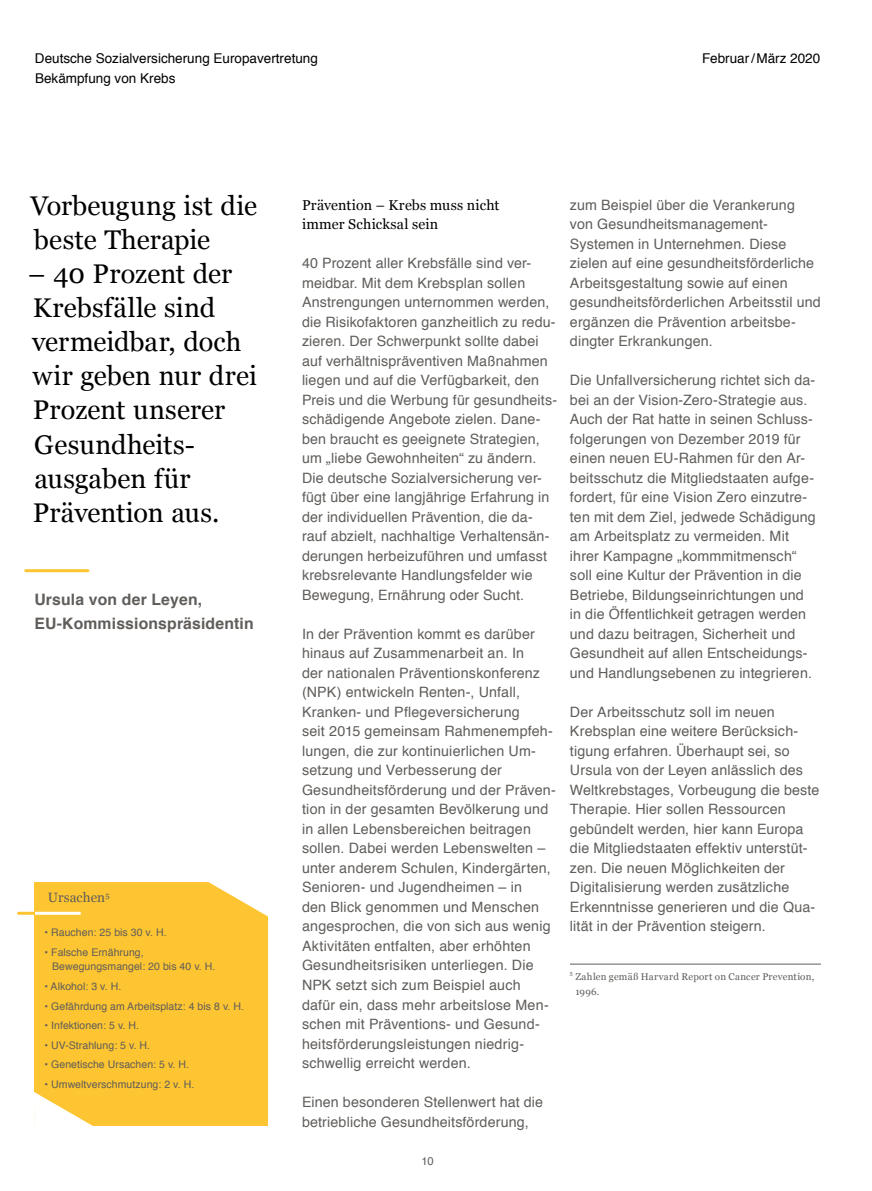
<style>
.page{position:relative;width:872px;height:1191px;background:#fff}
.page>*{position:absolute;margin:0;border:0;box-sizing:border-box;transform-origin:0 0}
.Betreff{font:27px/34.2px "Georgia";color:#000}
.Fließtext{font:700 15.75px/24.3px "Helvetica";letter-spacing:.01em;color:#605d5a}
.RF_Fliesstext{font:14.25px/19.5px "Helvetica";letter-spacing:.01em;color:#605d5a}
.RF_Zwischentitel{font:14.25px/19.5px "Georgia";letter-spacing:.01em;color:#000}
.t1{font:13.5px "Helvetica";color:#000}
.Infografik_Headline{font:13.5px "Georgia";letter-spacing:.005em;color:#605d5a}
.t2{font:11.25px "Helvetica";color:#605d5a}
.Infografik_FFliesste{font:10.5px/14.7px "Helvetica";letter-spacing:.005em;color:#605d5a}
.Fußnote{font:9.75px/14.7px "Georgia";letter-spacing:.025em;color:#605d5a}
.Fußnote-2{font:5.7px "Georgia";color:#605d5a}
</style>
<div class="page">
<hr style="left:570px;top:963px;width:251px;height:1px;background:#605d5a">
<hr style="left:26px;top:569px;width:62px;height:3px;background:#fdc531">
<div style="left:35px;top:882px;width:233px;height:243px;background:#fdc531"></div>
<hr style="left:19px;top:911px;width:62px;height:3px;background:#fdc531">
<hr style="left:35px;top:911px;width:46px;height:3px;background:#fff">
<svg style="left:208px;top:882px;width:60px;height:35px"></svg>
<svg style="left:34px;top:1092px;width:68px;height:34px"></svg>
<p class="t1" style="left:35px;top:48px;width:284px">Deutsche Sozialversicherung Europavertretung</p>
<p class="t1" style="left:35px;top:68px;width:142px">Bekämpfung von Krebs</p>
<p class="t1" style="left:702px;top:48px;width:120px">Februar/März 2020</p>
<p class="Betreff" style="left:31px;top:187px;width:228px">Vorbeugung ist die beste Therapie</p>
<p class="Betreff" style="left:28px;top:255px;width:230px">– 40 Prozent der<br>Krebsfälle sind vermeidbar, doch wir geben nur drei<br>Prozent unserer</p>
<p class="Betreff" style="left:33px;top:426px;width:188px">Gesundheits&shy;ausgaben für<br>Prävention aus.</p>
<p class="Fließtext" style="left:34px;top:587px;width:221px">Ursula von der Leyen,<br>EU-Kommissionspräsidentin</p>
<p class="Infografik_Headline" style="left:48px;top:887px;width:63px">Ursachen<sup>5</sup></p>
<p class="Infografik_FFliesste" style="left:45px;top:925px;width:124px">• Rauchen: 25 bis 30 v. H.</p>
<p class="Infografik_FFliesste" style="left:52px;top:945px;width:165px;text-indent:-8px">• Falsche Ernährung,<br>Bewegungsmangel: 20 bis 40 v. H.</p>
<p class="Infografik_FFliesste" style="left:45px;top:979px;width:78px">• Alkohol: 3 v. H.</p>
<p class="Infografik_FFliesste" style="left:45px;top:998px;width:201px">• Gefährdung am Arbeitsplatz: 4 bis 8 v. H.</p>
<p class="Infografik_FFliesste" style="left:45px;top:1018px;width:96px">• Infektionen: 5 v. H.</p>
<p class="Infografik_FFliesste" style="left:45px;top:1037px;width:107px">• UV-Strahlung: 5 v. H.</p>
<p class="Infografik_FFliesste" style="left:45px;top:1057px;width:146px">• Genetische Ursachen: 5 v. H.</p>
<p class="Infografik_FFliesste" style="left:45px;top:1076px;width:151px">• Umweltverschmutzung: 2 v. H.</p>
<p class="RF_Zwischentitel" style="left:302px;top:194px;width:199px">Prävention – Krebs muss nicht immer Schicksal sein</p>
<p class="RF_Fliesstext" style="left:302px;top:254px;width:257px">40 Prozent aller Krebsfälle sind ver&shy;meidbar. Mit dem Krebsplan sollen Anstrengungen unternommen werden, die Risikofaktoren ganzheitlich zu redu&shy;zieren. Der Schwerpunkt sollte dabei auf verhältnispräventiven Maßnahmen liegen und auf die Verfügbarkeit, den Preis und die Werbung für gesundheits&shy;schädigende Angebote zielen. Dane&shy;ben braucht es geeignete Strategien, um „liebe Gewohnheiten“ zu ändern.<br>Die deutsche Sozialversicherung ver&shy;fügt über eine langjährige Erfahrung in der individuellen Prävention, die da&shy;rauf abzielt, nachhaltige Verhaltensän&shy;derungen herbeizuführen und umfasst krebsrelevante Handlungsfelder wie Bewegung, Ernährung oder Sucht.</p>
<p class="RF_Fliesstext" style="left:302px;top:624px;width:255px">In der Prävention kommt es darüber hinaus auf Zusammenarbeit an. In<br>der nationalen Präventionskonferenz (NPK) entwickeln Renten-, Unfall, Kranken- und Pflegeversicherung<br>seit 2015 gemeinsam Rahmenempfeh&shy;lungen, die zur kontinuierlichen Um-- setzung und Verbesserung der Gesundheitsförderung und der Präven&shy;tion in der gesamten Bevölkerung und in allen Lebensbereichen beitragen sollen. Dabei werden Lebenswelten – unter anderem Schulen, Kindergärten, Senioren- und Jugendheimen – in<br>den Blick genommen und Menschen angesprochen, die von sich aus wenig Aktivitäten entfalten, aber erhöhten Gesundheitsrisiken unterliegen. Die NPK setzt sich zum Beispiel auch dafür ein, dass mehr arbeitslose Men&shy;schen mit Präventions- und Gesund&shy;heitsförderungsleistungen niedrig&shy;schwellig erreicht werden.</p>
<p class="RF_Fliesstext" style="left:302px;top:1092px;width:243px">Einen besonderen Stellenwert hat die betriebliche Gesundheitsförderung,</p>
<p class="t2" style="left:421px;top:1151px;width:14px">10</p>
<p class="RF_Fliesstext" style="left:570px;top:195px;width:252px">zum Beispiel über die Verankerung von Gesundheitsmanagement-Systemen in Unternehmen. Diese zielen auf eine gesundheitsförderliche Arbeitsgestaltung sowie auf einen gesundheitsförderlichen Arbeitsstil und ergänzen die Prävention arbeitsbe&shy;dingter Erkrankungen.</p>
<p class="RF_Fliesstext" style="left:570px;top:371px;width:247px">Die Unfallversicherung richtet sich da&shy;bei an der Vision-Zero-Strategie aus.<br>Auch der Rat hatte in seinen Schluss&shy;folgerungen von Dezember 2019 für einen neuen EU-Rahmen für den Ar&shy;beitsschutz die Mitgliedstaaten aufge&shy;fordert, für eine Vision Zero einzutre&shy;ten mit dem Ziel, jedwede Schädigung am Arbeitsplatz zu vermeiden. Mit ihrer Kampagne „kommmitmensch“ soll eine Kultur der Prävention in die Betriebe, Bildungseinrichtungen und in die Öffentlichkeit getragen werden und dazu beitragen, Sicherheit und Gesundheit auf allen Entscheidungs&shy;und Handlungsebenen zu integrieren.</p>
<p class="RF_Fliesstext" style="left:570px;top:702px;width:251px">Der Arbeitsschutz soll im neuen Krebsplan eine weitere Berücksich&shy;tigung erfahren. Überhaupt sei, so Ursula von der Leyen anlässlich des Weltkrebstages, Vorbeugung die beste Therapie. Hier sollen Ressourcen gebündelt werden, hier kann Europa die Mitgliedstaaten effektiv unterstüt&shy;zen. Die neuen Möglichkeiten der Digitalisierung werden zusätzliche Erkenntnisse generieren und die Qua&shy;lität in der Prävention steigern.</p>
<p class="Fußnote-2" style="left:570px;top:969px;width:5px">5</p>
<p class="Fußnote" style="left:575px;top:969px;width:240px">Zahlen gemäß Harvard Report on Cancer Prevention,<br>1996.</p>
</div>
